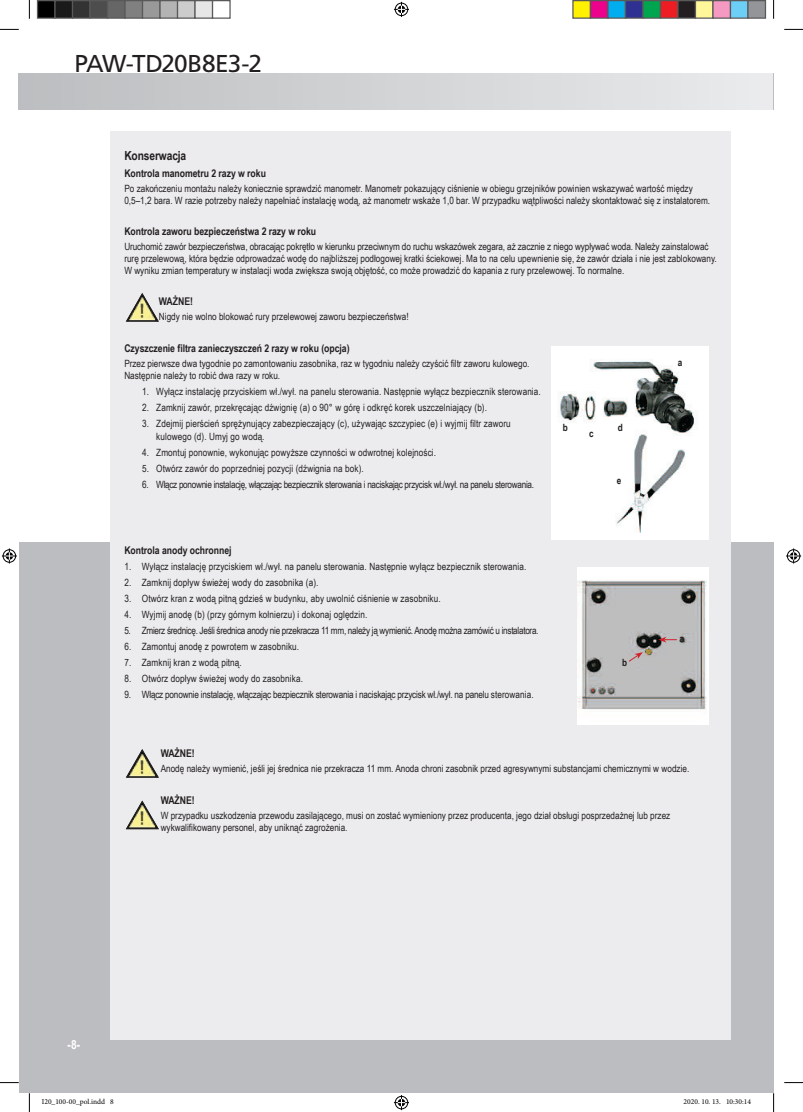
<style>
.page{position:relative;width:803px;height:1112px;background:#fff}
.page>*{position:absolute;margin:0;border:0;box-sizing:border-box;transform-origin:0 0}
.t1{font:24.38px "Frutiger LT Std";letter-spacing:-.03em;color:#231f20}
.t2{font:700 12.5px "Arial Narrow";letter-spacing:-.01em;color:#231f20}
.t3{font:700 12.5px "Arial Narrow";color:#fff}
.t4{font:700 10.62px "Arial Narrow";letter-spacing:-.005em;color:#231f20}
.t5{font:10px/12px "Arial Narrow";color:#231f20}
.t6{font:10px "Arial Narrow";letter-spacing:-.03em;color:#231f20}
.t7{font:10px "Arial Narrow";letter-spacing:-.02em;color:#231f20}
.t8{font:700 10px "Arial Narrow";color:#231f20}
.t9{font:7.5px "Minion Pro";color:#000}
</style>
<div class="page">
<div style="left:19px;top:542px;width:754px;height:550px;background:#bcbdc0"></div>
<div style="left:19px;top:74px;width:754px;height:35px;background:linear-gradient(to right,#bcbdc0,#eaebec)"></div>
<hr style="left:773px;top:74px;width:1px;height:35px;background:#bcbdc0">
<div style="left:111px;top:132px;width:620px;height:907px;background:#ececee"></div>
<img style="left:578px;top:567px;width:130px;height:157px">
<img style="left:552px;top:347px;width:157px;height:192px">
<svg style="left:628px;top:652px;width:15px;height:10px"></svg>
<svg style="left:658px;top:636px;width:19px;height:6px"></svg>
<svg style="left:125px;top:293px;width:34px;height:29px"></svg>
<svg style="left:125px;top:749px;width:34px;height:29px"></svg>
<svg style="left:126px;top:800px;width:33px;height:29px"></svg>
<svg style="left:0;top:29px;width:19px;height:1px"></svg>
<svg style="left:784px;top:29px;width:19px;height:1px"></svg>
<svg style="left:0;top:1082px;width:19px;height:1px"></svg>
<svg style="left:784px;top:1082px;width:19px;height:1px"></svg>
<svg style="left:29px;top:0;width:1px;height:19px"></svg>
<svg style="left:29px;top:1092px;width:1px;height:19px"></svg>
<svg style="left:773px;top:0;width:1px;height:19px"></svg>
<svg style="left:773px;top:1092px;width:1px;height:19px"></svg>
<svg style="left:394px;top:2px;width:15px;height:15px"></svg>
<svg style="left:394px;top:1095px;width:15px;height:14px"></svg>
<svg style="left:2px;top:548px;width:15px;height:15px"></svg>
<svg style="left:786px;top:548px;width:15px;height:15px"></svg>
<div style="left:38px;top:1px;width:17px;height:17px;background:#000"></div>
<div style="left:37px;top:0;width:19px;height:19px;border:1px solid #595959"></div>
<div style="left:55px;top:1px;width:18px;height:17px;background:#1a1a1a"></div>
<div style="left:54px;top:0;width:19px;height:19px;border:1px solid #595959"></div>
<div style="left:73px;top:1px;width:17px;height:17px;background:#333"></div>
<div style="left:72px;top:0;width:19px;height:19px;border:1px solid #595959"></div>
<div style="left:90px;top:1px;width:18px;height:17px;background:#4d4d4d"></div>
<div style="left:89px;top:0;width:19px;height:19px;border:1px solid #595959"></div>
<div style="left:108px;top:1px;width:17px;height:17px;background:#666"></div>
<div style="left:107px;top:0;width:19px;height:19px;border:1px solid #595959"></div>
<div style="left:125px;top:1px;width:18px;height:17px;background:#808080"></div>
<div style="left:124px;top:0;width:19px;height:19px;border:1px solid #595959"></div>
<div style="left:143px;top:1px;width:17px;height:17px;background:#999"></div>
<div style="left:142px;top:0;width:19px;height:19px;border:1px solid #595959"></div>
<div style="left:160px;top:1px;width:18px;height:17px;background:#b3b3b3"></div>
<div style="left:159px;top:0;width:19px;height:19px;border:1px solid #595959"></div>
<div style="left:178px;top:1px;width:17px;height:17px;background:#ccc"></div>
<div style="left:177px;top:0;width:19px;height:19px;border:1px solid #595959"></div>
<div style="left:195px;top:1px;width:18px;height:17px;background:#e6e6e6"></div>
<div style="left:194px;top:0;width:19px;height:19px;border:1px solid #595959"></div>
<div style="left:212px;top:0;width:19px;height:19px;border:1px solid #595959"></div>
<div style="left:573px;top:1px;width:17px;height:17px;background:#fff101"></div>
<div style="left:572px;top:0;width:19px;height:19px;border:1px solid #595959"></div>
<div style="left:590px;top:1px;width:18px;height:17px;background:#ed028c"></div>
<div style="left:590px;top:0;width:18px;height:19px;border:1px solid #595959"></div>
<div style="left:608px;top:1px;width:17px;height:17px;background:#00aeef"></div>
<div style="left:607px;top:0;width:19px;height:19px;border:1px solid #595959"></div>
<div style="left:625px;top:1px;width:18px;height:17px;background:#2e3092"></div>
<div style="left:625px;top:0;width:18px;height:19px;border:1px solid #595959"></div>
<div style="left:643px;top:1px;width:17px;height:17px;background:#00a54f"></div>
<div style="left:642px;top:0;width:19px;height:19px;border:1px solid #595959"></div>
<div style="left:660px;top:1px;width:18px;height:17px;background:#ee1d23"></div>
<div style="left:660px;top:0;width:18px;height:19px;border:1px solid #595959"></div>
<div style="left:678px;top:1px;width:17px;height:17px;background:#231f20"></div>
<div style="left:677px;top:0;width:19px;height:19px;border:1px solid #595959"></div>
<div style="left:695px;top:1px;width:18px;height:17px;background:#fff79a"></div>
<div style="left:695px;top:0;width:18px;height:19px;border:1px solid #595959"></div>
<div style="left:713px;top:1px;width:17px;height:17px;background:#f499c2"></div>
<div style="left:712px;top:0;width:19px;height:19px;border:1px solid #595959"></div>
<div style="left:730px;top:1px;width:18px;height:17px;background:#6bcff6"></div>
<div style="left:730px;top:0;width:18px;height:19px;border:1px solid #595959"></div>
<div style="left:748px;top:1px;width:17px;height:17px;background:#939598"></div>
<div style="left:747px;top:0;width:19px;height:19px;border:1px solid #595959"></div>
<h1 class="t1" style="left:75px;top:49px;width:189px">PAW-TD20B8E3-2</h1>
<p class="t2" style="left:124px;top:147px;width:63px">Konserwacja</p>
<p class="t4" style="left:124px;top:165px;width:143px">Kontrola manometru 2 razy w roku</p>
<p class="t5" style="left:124px;top:182px;width:587px">Po zakończeniu montażu należy koniecznie sprawdzić manometr. Manometr pokazujący ciśnienie w obiegu grzejników powinien wskazywać wartość między<br>0,5–1,2 bara. W razie potrzeby należy napełniać instalację wodą, aż manometr wskaże 1,0 bar. W przypadku wątpliwości należy skontaktować się z instalatorem.</p>
<p class="t4" style="left:124px;top:223px;width:193px">Kontrola zaworu bezpieczeństwa 2 razy w roku</p>
<p class="t5" style="left:124px;top:240px;width:594px">Uruchomić zawór bezpieczeństwa, obracając pokrętło w kierunku przeciwnym do ruchu wskazówek zegara, aż zacznie z niego wypływać woda. Należy zainstalować rurę przelewową, która będzie odprowadzać wodę do najbliższej podłogowej kratki ściekowej. Ma to na celu upewnienie się, że zawór działa i nie jest zablokowany.<br>W wyniku zmian temperatury w instalacji woda zwiększa swoją objętość, co może prowadzić do kapania z rury przelewowej. To normalne.</p>
<p class="t4" style="left:159px;top:293px;width:36px">WAŻNE!</p>
<p class="t5" style="left:159px;top:310px;width:251px">Nigdy nie wolno blokować rury przelewowej zaworu bezpieczeństwa!</p>
<p class="t4" style="left:124px;top:340px;width:227px">Czyszczenie filtra zanieczyszczeń 2 razy w roku (opcja)</p>
<p class="t5" style="left:124px;top:357px;width:407px">Przez pierwsze dwa tygodnie po zamontowaniu zasobnika, raz w tygodniu należy czyścić filtr zaworu kulowego.<br>Następnie należy to robić dwa razy w roku.</p>
<p class="t5" style="left:142px;top:385px;width:400px">1. Wyłącz instalację przyciskiem wł./wył. na panelu sterowania. Następnie wyłącz bezpiecznik sterowania.</p>
<p class="t5" style="left:142px;top:401px;width:346px">2. Zamknij zawór, przekręcając dźwignię (a) o 90° w górę i odkręć korek uszczelniający (b).</p>
<p class="t5" style="left:156px;top:417px;width:356px;line-height:12.5px;text-indent:-14px">3. Zdejmij pierścień sprężynujący zabezpieczający (c), używając szczypiec (e) i wyjmij filtr zaworu kulowego (d). Umyj go wodą.</p>
<p class="t5" style="left:142px;top:446px;width:296px">4. Zmontuj ponownie, wykonując powyższe czynności w odwrotnej kolejności.</p>
<p class="t5" style="left:142px;top:462px;width:223px">5. Otwórz zawór do poprzedniej pozycji (dźwignia na bok).</p>
<p class="t6" style="left:142px;top:477px;width:393px">6. Włącz ponownie instalację, włączając bezpiecznik sterowania i naciskając przycisk wł./wył. na panelu sterowania.</p>
<p class="t4" style="left:124px;top:542px;width:109px">Kontrola anody ochronnej</p>
<p class="t5" style="left:124px;top:560px;width:404px">1. Wyłącz instalację przyciskiem wł./wył. na panelu sterowania. Następnie wyłącz bezpiecznik sterowania.</p>
<p class="t5" style="left:124px;top:576px;width:196px">2. Zamknij dopływ świeżej wody do zasobnika (a).</p>
<p class="t5" style="left:124px;top:592px;width:318px">3. Otwórz kran z wodą pitną gdzieś w budynku, aby uwolnić ciśnienie w zasobniku.</p>
<p class="t5" style="left:124px;top:608px;width:244px">4. Wyjmij anodę (b) (przy górnym kołnierzu) i dokonaj oględzin.</p>
<p class="t6" style="left:124px;top:623px;width:416px">5. Zmierz średnicę. Jeśli średnica anody nie przekracza 11 mm, należy ją wymienić. Anodę można zamówić u instalatora.</p>
<p class="t5" style="left:124px;top:640px;width:176px">6. Zamontuj anodę z powrotem w zasobniku.</p>
<p class="t5" style="left:124px;top:656px;width:119px">7. Zamknij kran z wodą pitną.</p>
<p class="t5" style="left:124px;top:672px;width:180px">8. Otwórz dopływ świeżej wody do zasobnika.</p>
<p class="t7" style="left:124px;top:687px;width:411px">9. Włącz ponownie instalację, włączając bezpiecznik sterowania i naciskając przycisk wł./wył. na panelu sterowania.</p>
<p class="t8" style="left:563px;top:420px;width:7px">b</p>
<p class="t8" style="left:589px;top:426px;width:6px">c</p>
<p class="t8" style="left:618px;top:420px;width:7px">d</p>
<p class="t8" style="left:617px;top:473px;width:6px">e</p>
<p class="t8" style="left:622px;top:654px;width:7px">b</p>
<p class="t8" style="left:678px;top:355px;width:6px">a</p>
<p class="t8" style="left:679px;top:630px;width:6px">a</p>
<p class="t4" style="left:161px;top:744px;width:36px">WAŻNE!</p>
<p class="t5" style="left:161px;top:762px;width:530px">Anodę należy wymienić, jeśli jej średnica nie przekracza 11 mm. Anoda chroni zasobnik przed agresywnymi substancjami chemicznymi w wodzie.</p>
<p class="t4" style="left:161px;top:791px;width:36px">WAŻNE!</p>
<p class="t5" style="left:161px;top:809px;width:511px">W przypadku uszkodzenia przewodu zasilającego, musi on zostać wymieniony przez producenta, jego dział obsługi posprzedażnej lub przez wykwalifikowany personel, aby uniknąć zagrożenia.</p>
<p class="t3" style="left:68px;top:1034px;width:14px">-8-</p>
<p class="t9" style="left:42px;top:1096px;width:74px">I20_100-00_pol.indd 8</p>
<p class="t9" style="left:683px;top:1096px;width:69px">2020. 10. 13. 10:30:14</p>
</div>
